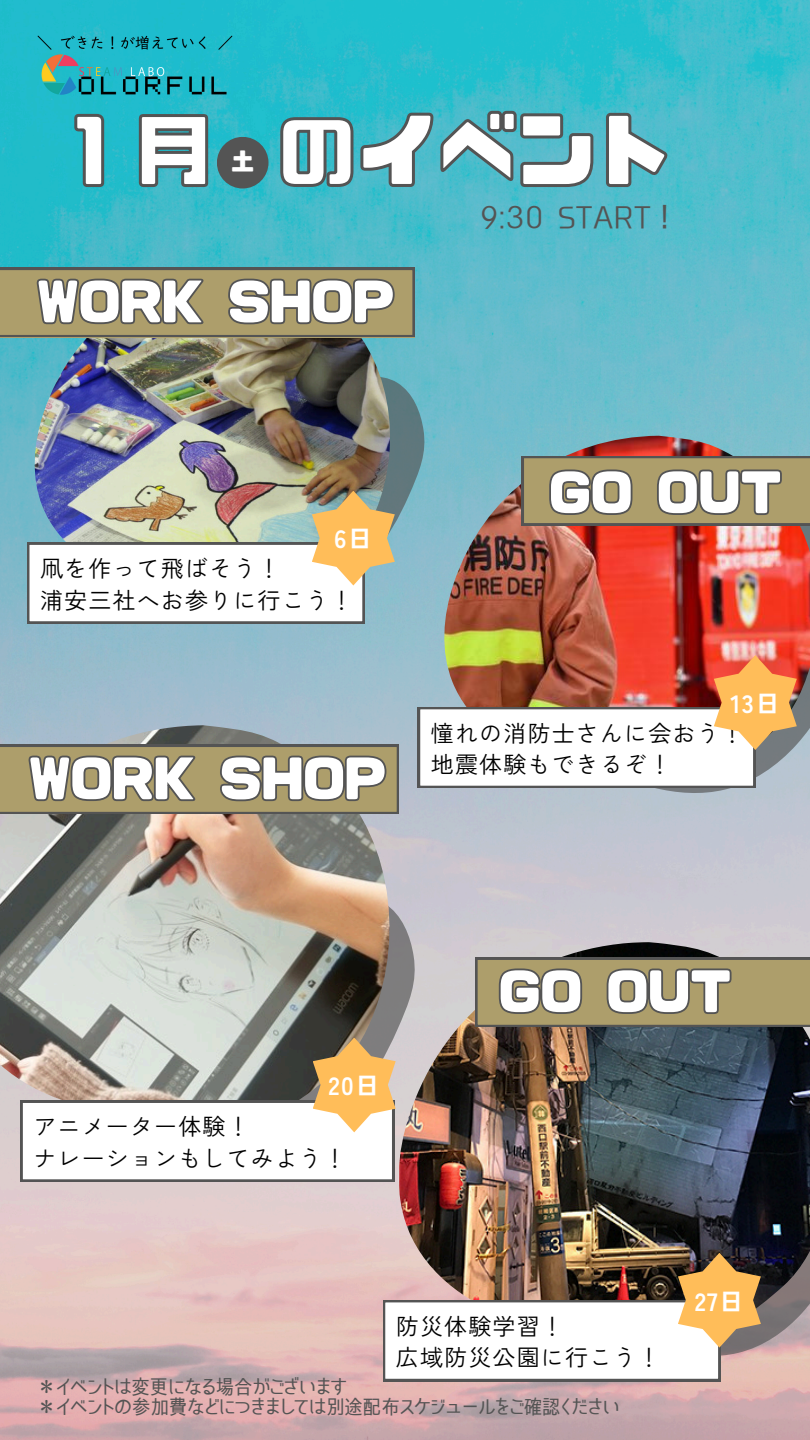
<style>
.page{position:relative;width:810px;height:1440px;background:#fff}
.page>*{position:absolute;margin:0;border:0;box-sizing:border-box;transform-origin:0 0}
.t1{font:80px "CP Font";color:#fff}
.t2{font:49px "CP Font";color:#fff}
.t3{font:29px "Smart Font UI Proportional";color:#545454}
.t4{font:700 25px "Zen Kaku Gothic New";letter-spacing:.05em;color:#fff}
.t5{font:23.9px "CP Font";color:#fff}
.t6{font:23px/31.5px "Zen Kaku Gothic New";letter-spacing:.05em;color:#000}
.t7{font:20px "Smart Font UI Proportional";color:#545454}
</style>
<div class="page">
<img style="left:0;top:0;width:810px;height:1440px">
<svg style="left:390px;top:328px;width:36px;height:266px;background:#6fa1ad"></svg>
<svg style="left:390px;top:842px;width:26px;height:298px;background:#b1adb3"></svg>
<img style="left:34px;top:337px;width:356px;height:154px">
<img style="left:444px;top:436px;width:366px;height:347px">
<img style="left:0;top:725px;width:390px;height:405px">
<img style="left:37px;top:35px;width:196px;height:61px">
<div style="left:217px;top:137px;width:52px;height:52px;background:#545454;border-radius:50%"></div>
<svg style="left:27px;top:491px;width:368px;height:132px"></svg>
<img style="left:418px;top:655px;width:379px;height:133px">
<svg style="left:21px;top:1038px;width:375px;height:144px"></svg>
<img style="left:399px;top:942px;width:411px;height:405px">
<svg style="left:383px;top:1253px;width:378px;height:128px"></svg>
<svg style="left:73px;top:112px;width:137px;height:77px;background:#2ea8b4"></svg>
<svg style="left:279px;top:109px;width:389px;height:80px;background:#49abb8"></svg>
<svg style="left:522px;top:456px;width:288px;height:69px;background:#9d9166"></svg>
<svg style="left:0;top:745px;width:399px;height:69px;background:#9d9166"></svg>
<svg style="left:0;top:268px;width:414px;height:69px;background:#9d9166"></svg>
<svg style="left:475px;top:958px;width:335px;height:69px;background:#9f9267"></svg>
<h2 class="t1" style="left:53px;top:112px;width:148px">１月</h2>
<p class="t1" style="left:277px;top:112px;width:401px">のイベント</p>
<p class="t3" style="left:480px;top:203px;width:199px">9:30 START！</p>
<h1 class="t5" style="left:231px;top:150px;width:22px">土</h1>
<h2 class="t2" style="left:37px;top:277px;width:359px">WORK SHOP</h2>
<h4 class="t4" style="left:334px;top:519px;width:40px">6日</h4>
<p class="t6" style="left:40px;top:551px;width:315px">凧を作って飛ばそう！<br>浦安三社へお参りに行こう！</p>
<p class="t2" style="left:29px;top:754px;width:359px">WORK SHOP</p>
<h2 class="t2" style="left:549px;top:468px;width:234px">GO OUT</h2>
<h2 class="t4" style="left:730px;top:684px;width:51px">13日</h2>
<h3 class="t6" style="left:431px;top:716px;width:315px">憧れの消防士さんに会おう！地震体験もできるぞ！</h3>
<h2 class="t4" style="left:329px;top:1066px;width:53px">20日</h2>
<p class="t6" style="left:33px;top:1109px;width:315px">アニメーター体験！<br>ナレーションもしてみよう！</p>
<h2 class="t2" style="left:499px;top:967px;width:234px">GO OUT</h2>
<h2 class="t4" style="left:695px;top:1282px;width:51px">27日</h2>
<p class="t6" style="left:396px;top:1309px;width:266px">防災体験学習！<br>広域防災公園に行こう！</p>
<h4 class="t7" style="left:37px;top:1377px;width:311px">＊イベントは変更になる場合がございます</h4>
<h5 class="t7" style="left:37px;top:1396px;width:584px">＊イベントの参加費などにつきましては別途配布スケジュールをご確認ください</h5>
</div>
